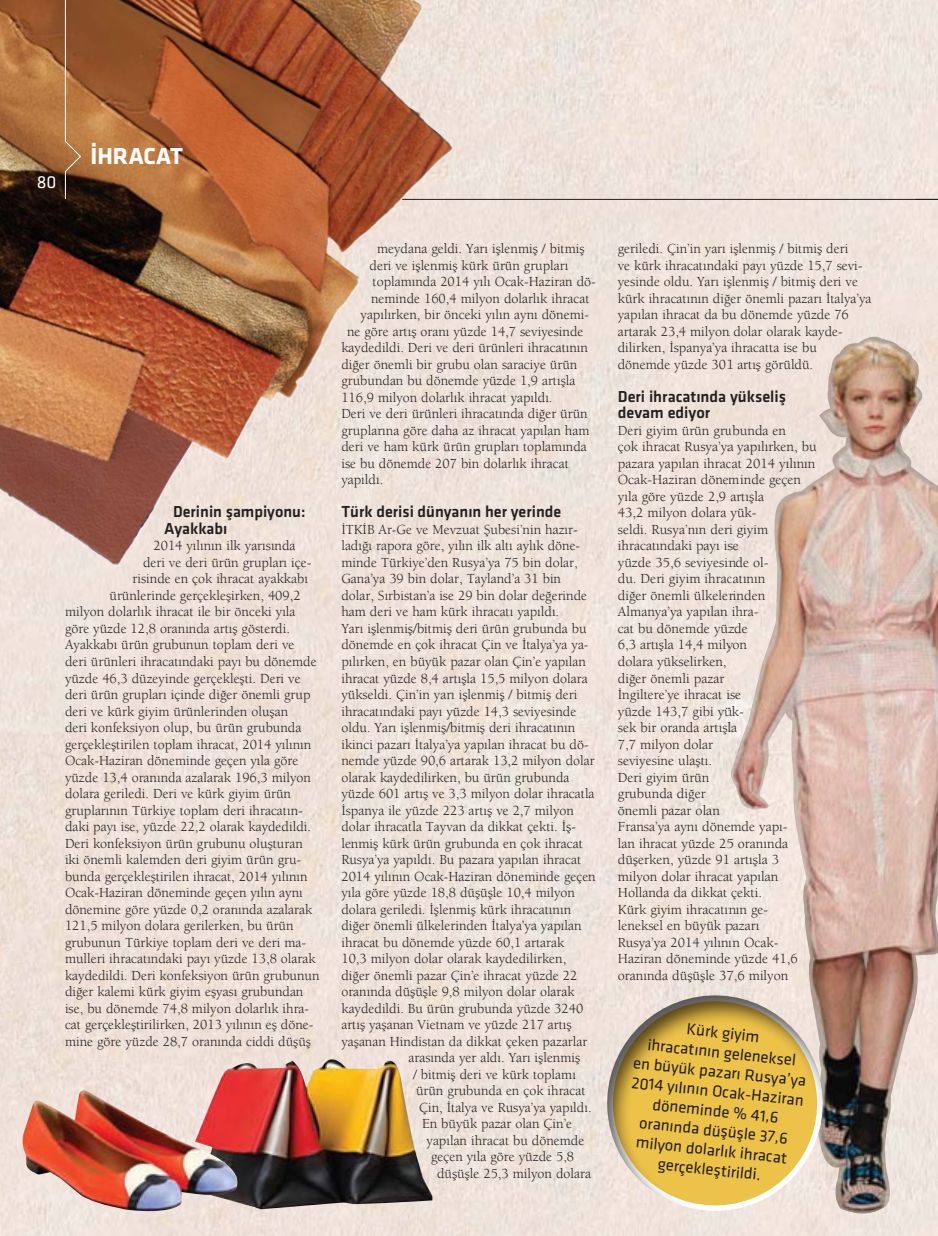
<style>
.page{position:relative;width:938px;height:1236px;background:#fff}
.page>*{position:absolute;margin:0;border:0;box-sizing:border-box;transform-origin:0 0}
.t1{font:700 24px "Klavika";color:#fff}
.t2{font:18px "Klavika";color:#fff}
.KUTU_YAZI{font:16.65px/19.6px "Klavika";color:#231f20;text-align:center}
.ARABAŞLIK{font:500 16.5px/16.5px "Klavika";color:#231f20}
.METİN{font:14.25px/16.5px "Berkeley Book Tr";color:#231f20}
</style>
<div class="page">
<img style="left:0;top:0;width:938px;height:1236px">
<img style="left:0;top:0;width:453px;height:566px">
<hr style="left:402px;top:199px;width:536px;height:1px;background:#231f20">
<svg style="left:65px;top:0;width:16px;height:200px;background:#98643d"></svg>
<img style="left:195px;top:1058px;width:237px;height:151px">
<img style="left:23px;top:1090px;width:215px;height:122px">
<img style="left:731px;top:337px;width:207px;height:876px">
<svg style="left:599px;top:988px;width:230px;height:230px;background:#dfc278"></svg>
<p class="t2" style="left:37px;top:173px;width:21px">80</p>
<p class="t1" style="left:91px;top:143px;width:94px">İHRACAT</p>
<p class="ARABAŞLIK" style="left:164px;top:504px;width:143px;text-indent:9px">Derinin şampiyonu:<br>Ayakkabı</p>
<p class="METİN" style="left:154px;top:537px;width:144px">2014 yılının ilk yarısında</p>
<p class="METİN" style="left:143px;top:554px;width:170px">deri ve deri ürün grupları içe-</p>
<p class="METİN" style="left:133px;top:570px;width:177px">risinde en çok ihracat ayakkabı</p>
<p class="METİN" style="left:110px;top:587px;width:193px">ürünlerinde gerçekleşirken, 409,2</p>
<p class="METİN" style="left:65px;top:603px;width:232px">milyon dolarlık ihracat ile bir önceki yıla</p>
<p class="METİN" style="left:65px;top:620px;width:226px">göre yüzde 12,8 oranında artış gösterdi.</p>
<p class="METİN" style="left:65px;top:636px;width:231px">Ayakkabı ürün grubunun toplam deri ve</p>
<p class="METİN" style="left:65px;top:653px;width:253px">deri ürünleri ihracatındaki payı bu dönemde</p>
<p class="METİN" style="left:65px;top:669px;width:237px">yüzde 46,3 düzeyinde gerçekleşti. Deri ve</p>
<p class="METİN" style="left:65px;top:686px;width:247px">deri ürün grupları içinde diğer önemli grup</p>
<p class="METİN" style="left:65px;top:702px;width:225px">deri ve kürk giyim ürünlerinden oluşan</p>
<p class="METİN" style="left:65px;top:719px;width:238px">deri konfeksiyon olup, bu ürün grubunda</p>
<p class="METİN" style="left:65px;top:735px;width:248px">gerçekleştirilen toplam ihracat, 2014 yılının</p>
<p class="METİN" style="left:65px;top:752px;width:235px">Ocak-Haziran döneminde geçen yıla göre</p>
<p class="METİN" style="left:65px;top:768px;width:247px">yüzde 13,4 oranında azalarak 196,3 milyon</p>
<p class="METİN" style="left:65px;top:785px;width:228px">dolara geriledi. Deri ve kürk giyim ürün</p>
<p class="METİN" style="left:65px;top:801px;width:239px">gruplarının Türkiye toplam deri ihracatın-</p>
<p class="METİN" style="left:65px;top:818px;width:248px">daki payı ise, yüzde 22,2 olarak kaydedildi.</p>
<p class="METİN" style="left:65px;top:834px;width:239px">Deri konfeksiyon ürün grubunu oluşturan</p>
<p class="METİN" style="left:65px;top:851px;width:238px">iki önemli kalemden deri giyim ürün gru-</p>
<p class="METİN" style="left:65px;top:867px;width:244px">bunda gerçekleştirilen ihracat, 2014 yılının</p>
<p class="METİN" style="left:65px;top:884px;width:239px">Ocak-Haziran döneminde geçen yılın aynı</p>
<p class="METİN" style="left:65px;top:900px;width:249px">dönemine göre yüzde 0,2 oranında azalarak</p>
<p class="METİN" style="left:65px;top:917px;width:230px">121,5 milyon dolara gerilerken, bu ürün</p>
<p class="METİN" style="left:65px;top:933px;width:243px">grubunun Türkiye toplam deri ve deri ma-</p>
<p class="METİN" style="left:65px;top:950px;width:252px">mulleri ihracatındaki payı yüzde 13,8 olarak</p>
<p class="METİN" style="left:65px;top:966px;width:256px">kaydedildi. Deri konfeksiyon ürün grubunun</p>
<p class="METİN" style="left:65px;top:983px;width:240px">diğer kalemi kürk giyim eşyası grubundan</p>
<p class="METİN" style="left:65px;top:999px;width:246px">ise, bu dönemde 74,8 milyon dolarlık ihra-</p>
<p class="METİN" style="left:65px;top:1016px;width:250px">cat gerçekleştirilirken, 2013 yılının eş döne-</p>
<p class="METİN" style="left:65px;top:1032px;width:248px">mine göre yüzde 28,7 oranında ciddi düşüş</p>
<p class="METİN" style="left:377px;top:240px;width:209px">meydana geldi. Yarı işlenmiş / bitmiş</p>
<p class="METİN" style="left:370px;top:257px;width:200px">deri ve işlenmiş kürk ürün grupları</p>
<p class="METİN" style="left:373px;top:273px;width:225px">toplamında 2014 yılı Ocak-Haziran dö-</p>
<p class="METİN" style="left:371px;top:290px;width:220px">neminde 160,4 milyon dolarlık ihracat</p>
<p class="METİN" style="left:361px;top:306px;width:230px">yapılırken, bir önceki yılın aynı dönemi-</p>
<p class="METİN" style="left:347px;top:323px;width:238px">ne göre artış oranı yüzde 14,7 seviyesinde</p>
<p class="METİN" style="left:341px;top:339px;width:248px">kaydedildi. Deri ve deri ürünleri ihracatının</p>
<p class="METİN" style="left:341px;top:356px;width:237px">diğer önemli bir grubu olan saraciye ürün</p>
<p class="METİN" style="left:341px;top:372px;width:236px">grubundan bu dönemde yüzde 1,9 artışla</p>
<p class="METİN" style="left:341px;top:389px;width:213px">116,9 milyon dolarlık ihracat yapıldı.</p>
<p class="METİN" style="left:341px;top:405px;width:250px">Deri ve deri ürünleri ihracatında diğer ürün gruplarına göre daha az ihracat yapılan ham deri ve ham kürk ürün grupları toplamında ise bu dönemde 207 bin dolarlık ihracat yapıldı.</p>
<p class="ARABAŞLIK" style="left:341px;top:504px;width:221px">Türk derisi dünyanın her yerinde</p>
<p class="METİN" style="left:341px;top:521px;width:247px">İTKİB Ar-Ge ve Mevzuat Şubesi’nin hazır&shy;ladığı rapora göre, yılın ilk altı aylık döne&shy;minde Türkiye’den Rusya’ya 75 bin dolar, Gana’ya 39 bin dolar, Tayland’a 31 bin dolar, Sırbistan’a ise 29 bin dolar değerinde ham deri ve ham kürk ihracatı yapıldı.</p>
<p class="METİN" style="left:341px;top:620px;width:247px">Yarı işlenmiş/bitmiş deri ürün grubunda bu</p>
<p class="METİN" style="left:341px;top:636px;width:249px">dönemde en çok ihracat Çin ve İtalya’ya ya-</p>
<p class="METİN" style="left:341px;top:653px;width:246px">pılırken, en büyük pazar olan Çin’e yapılan</p>
<p class="METİN" style="left:341px;top:669px;width:248px">ihracat yüzde 8,4 artışla 15,5 milyon dolara</p>
<p class="METİN" style="left:341px;top:686px;width:237px">yükseldi. Çin’in yarı işlenmiş / bitmiş deri</p>
<p class="METİN" style="left:341px;top:702px;width:236px">ihracatındaki payı yüzde 14,3 seviyesinde</p>
<p class="METİN" style="left:341px;top:719px;width:235px">oldu. Yarı işlenmiş/bitmiş deri ihracatının</p>
<p class="METİN" style="left:341px;top:735px;width:249px">ikinci pazarı İtalya’ya yapılan ihracat bu dö-</p>
<p class="METİN" style="left:341px;top:752px;width:255px">nemde yüzde 90,6 artarak 13,2 milyon dolar</p>
<p class="METİN" style="left:341px;top:768px;width:230px">olarak kaydedilirken, bu ürün grubunda</p>
<p class="METİN" style="left:341px;top:785px;width:255px">yüzde 601 artış ve 3,3 milyon dolar ihracatla</p>
<p class="METİN" style="left:341px;top:801px;width:234px">İspanya ile yüzde 223 artış ve 2,7 milyon</p>
<p class="METİN" style="left:341px;top:818px;width:236px">dolar ihracatla Tayvan da dikkat çekti. İş-</p>
<p class="METİN" style="left:341px;top:834px;width:243px">lenmiş kürk ürün grubunda en çok ihracat</p>
<p class="METİN" style="left:341px;top:851px;width:241px">Rusya’ya yapıldı. Bu pazara yapılan ihracat</p>
<p class="METİN" style="left:341px;top:867px;width:256px">2014 yılının Ocak-Haziran döneminde geçen</p>
<p class="METİN" style="left:341px;top:884px;width:235px">yıla göre yüzde 18,8 düşüşle 10,4 milyon</p>
<p class="METİN" style="left:341px;top:900px;width:231px">dolara geriledi. İşlenmiş kürk ihracatının</p>
<p class="METİN" style="left:341px;top:917px;width:242px">diğer önemli ülkelerinden İtalya’ya yapılan</p>
<p class="METİN" style="left:341px;top:933px;width:224px">ihracat bu dönemde yüzde 60,1 artarak</p>
<p class="METİN" style="left:341px;top:950px;width:226px">10,3 milyon dolar olarak kaydedilirken,</p>
<p class="METİN" style="left:341px;top:966px;width:237px">diğer önemli pazar Çin’e ihracat yüzde 22</p>
<p class="METİN" style="left:341px;top:983px;width:235px">oranında düşüşle 9,8 milyon dolar olarak</p>
<p class="METİN" style="left:341px;top:999px;width:243px">kaydedildi. Bu ürün grubunda yüzde 3240</p>
<p class="METİN" style="left:341px;top:1016px;width:232px">artış yaşanan Vietnam ve yüzde 217 artış</p>
<p class="METİN" style="left:341px;top:1032px;width:247px">yaşanan Hindistan da dikkat çeken pazarlar</p>
<p class="METİN" style="left:409px;top:1049px;width:173px">arasında yer aldı. Yarı işlenmiş</p>
<p class="METİN" style="left:413px;top:1065px;width:164px">/ bitmiş deri ve kürk toplamı</p>
<p class="METİN" style="left:416px;top:1082px;width:171px">ürün grubunda en çok ihracat</p>
<p class="METİN" style="left:419px;top:1098px;width:174px">Çin, İtalya ve Rusya’ya yapıldı.</p>
<p class="METİN" style="left:422px;top:1115px;width:152px">En büyük pazar olan Çin’e</p>
<p class="METİN" style="left:427px;top:1131px;width:159px">yapılan ihracat bu dönemde</p>
<p class="METİN" style="left:431px;top:1148px;width:145px">geçen yıla göre yüzde 5,8</p>
<p class="METİN" style="left:437px;top:1164px;width:155px">düşüşle 25,3 milyon dolara</p>
<p class="METİN" style="left:618px;top:240px;width:255px">geriledi. Çin’in yarı işlenmiş / bitmiş deri<br>ve kürk ihracatındaki payı yüzde 15,7 sevi&shy;yesinde oldu. Yarı işlenmiş / bitmiş deri ve kürk ihracatının diğer önemli pazarı İtalya’ya yapılan ihracat da bu dönemde yüzde 76 artarak 23,4 milyon dolar olarak kayde&shy;dilirken, İspanya’ya ihracatta ise bu dönemde yüzde 301 artış görüldü.</p>
<p class="ARABAŞLIK" style="left:618px;top:388px;width:170px">Deri ihracatında yükseliş devam ediyor</p>
<p class="METİN" style="left:618px;top:422px;width:200px">Deri giyim ürün grubunda en<br>çok ihracat Rusya’ya yapılırken, bu pazara yapılan ihracat 2014 yılının<br>Ocak-Haziran döneminde geçen yıla göre yüzde 2,9 artışla<br>43,2 milyon dolara yük-<br>seldi. Rusya’nın deri giyim ihracatındaki payı ise<br>yüzde 35,6 seviyesinde ol-<br>du. Deri giyim ihracatının<br>diğer önemli ülkelerinden<br>Almanya’ya yapılan ihra-<br>cat bu dönemde yüzde<br>6,3 artışla 14,4 milyon<br>dolara yükselirken,<br>diğer önemli pazar<br>İngiltere’ye ihracat ise<br>yüzde 143,7 gibi yük-<br>sek bir oranda artışla<br>7,7 milyon dolar<br>seviyesine ulaştı.<br>Deri giyim ürün<br>grubunda diğer<br>önemli pazar olan<br>Fransa’ya aynı dönemde yapı-<br>lan ihracat yüzde 25 oranında düşerken, yüzde 91 artışla 3 milyon dolar ihracat yapılan<br>Hollanda da dikkat çekti.</p>
<p class="METİN" style="left:618px;top:900px;width:182px">Kürk giyim ihracatının ge&shy;leneksel en büyük pazarı<br>Rusya’ya 2014 yılının Ocak-<br>Haziran döneminde yüzde 41,6 oranında düşüşle 37,6 milyon</p>
<p class="KUTU_YAZI" style="left:638px;top:1014px;width:175px;rotate:6deg">Kürk giyim<br>ihracatının geleneksel<br>en büyük pazarı Rusya’ya<br>2014 yılının Ocak-Haziran döneminde % 41,6 oranında düşüşle 37,6 milyon dolarlık ihracat gerçekleştirildi.</p>
</div>
